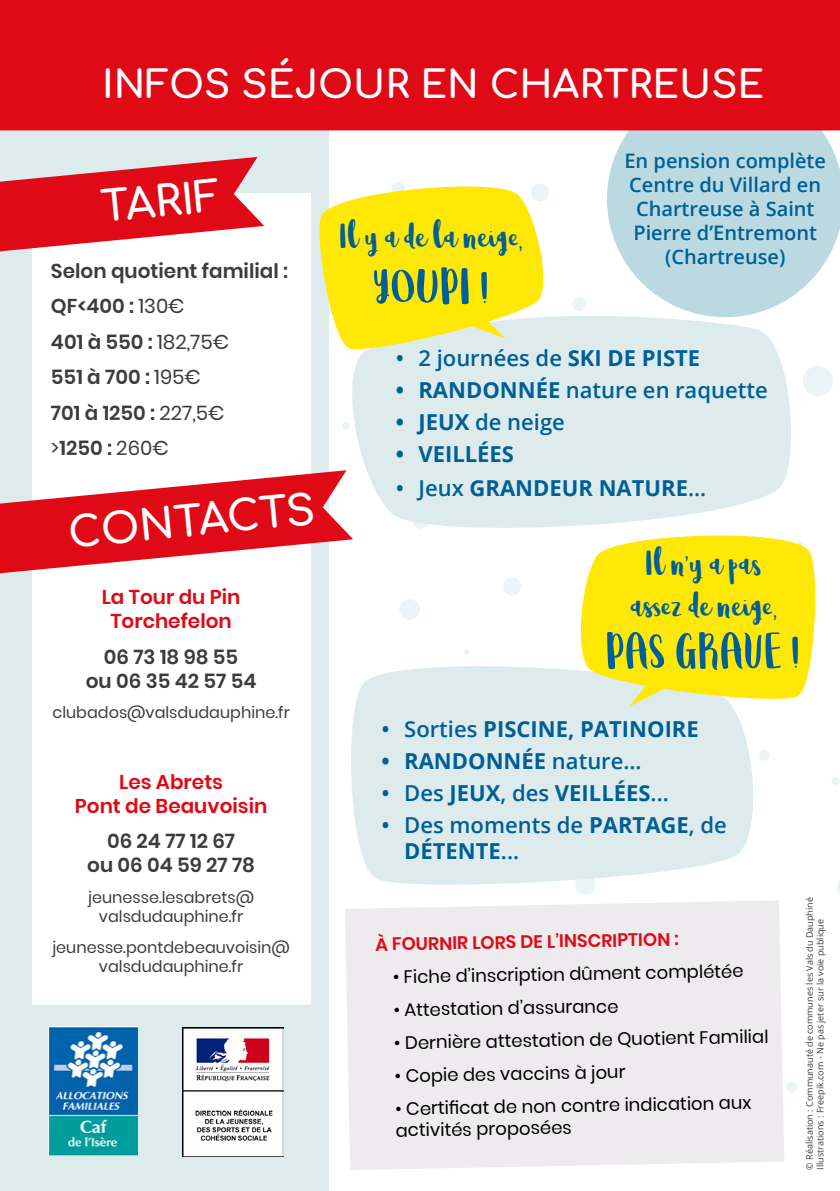
<style>
.page{position:relative;width:840px;height:1191px;background:#fff}
.page>*{position:absolute;margin:0;border:0;box-sizing:border-box;transform-origin:0 0}
.t1{font:62px "Wildemount";color:#006095}
.t2{font:42px/42px "Wildemount";color:#006095;text-align:center}
.t3{font:700 42px "Comfortaa";color:#fff}
.t4{font:700 38px "Comfortaa";color:#fff}
.t5{font:700 22px "Open Sans";color:#006095}
.t6{font:600 22px/26.4px "Open Sans";color:#006095}
.t7{font:600 20px/35.4px "Poppins";color:#3c3c3b;text-align:center}
.t8{font:600 20px/24px "Open Sans";color:#006095;text-align:center}
.t9{font:600 20px/24px "Poppins";color:#e00916;text-align:center}
.t10{font:18px/21.6px "Poppins";color:#000}
.t11{font:600 18px "Poppins";color:#e00916}
.t12{font:16px/19.2px "Poppins";color:#3c3c3b;text-align:center}
.t13{font:9px/10.8px "Open Sans";color:#3c3c3b}
.s1{font-weight:400}
.s2{font-weight:700}
.s3{font-weight:600}
</style>
<div class="page">
<div style="left:802px;top:366px;width:30px;height:30px;background:#eaf3f5;border-radius:50%"></div>
<svg style="left:837px;top:882px;width:2px;height:11px"></svg>
<div style="left:399px;top:599px;width:21px;height:21px;background:#eaf3f5;border-radius:50%"></div>
<svg style="left:785px;top:1081px;width:11px;height:11px"></svg>
<div style="left:831px;top:777px;width:8px;height:8px;background:#eaf3f5;border-radius:50%"></div>
<div style="left:758px;top:749px;width:11px;height:11px;background:#eaf3f5;border-radius:50%"></div>
<svg style="left:574px;top:874px;width:21px;height:21px"></svg>
<div style="left:503px;top:577px;width:17px;height:18px;background:#eaf3f5;border-radius:50%"></div>
<div style="left:572px;top:297px;width:13px;height:14px;background:#eaf3f5;border-radius:50%"></div>
<div style="left:0;top:125px;width:329px;height:1066px;background:#deebed"></div>
<div style="left:32px;top:194px;width:278px;height:810px;background:#fff"></div>
<svg style="left:0;top:470px;width:339px;height:103px"></svg>
<img style="left:182px;top:1028px;width:101px;height:129px">
<img style="left:49px;top:1026px;width:88px;height:129px">
<div style="left:345px;top:900px;width:438px;height:270px;background:#edebed"></div>
<svg style="left:0;top:157px;width:264px;height:94px"></svg>
<svg style="left:351px;top:650px;width:411px;height:238px;background:#e2edef"></svg>
<svg style="left:574px;top:541px;width:242px;height:165px;background:#fcea2b"></svg>
<svg style="left:606px;top:130px;width:233px;height:175px;background:#c1dce2"></svg>
<div style="left:0;top:0;width:839px;height:130px;background:#e00916"></div>
<svg style="left:339px;top:305px;width:460px;height:237px;fill:#deebed"></svg>
<svg style="left:319px;top:182px;width:231px;height:171px;background:#faea40"></svg>
<h3 class="t4" style="left:102px;top:49px;width:663px">INFOS SÉJOUR EN CHARTREUSE</h3>
<h2 class="t3" style="left:97px;top:169px;width:121px;rotate:-6deg">TARIF</h2>
<p class="t7" style="left:51px;top:253px;width:238px;text-align:left">Selon quotient familial :<br>QF&lt;400 : <span class="s1">130€<br></span>401 à 550 : <span class="s1">182,75€<br></span>551 à 700 : <span class="s1">195€<br></span>701 à 1250 : <span class="s1">227,5€<br>&gt;</span>1250 : <span class="s1">260€</span></p>
<h2 class="t3" style="left:64px;top:495px;width:249px;rotate:-6deg">CONTACTS</h2>
<p class="t9" style="left:102px;top:585px;width:140px">La Tour du Pin<br>Torchefelon</p>
<p class="t7" style="left:86px;top:644px;width:172px;line-height:24px">06 73 18 98 55<br>ou 06 35 42 57 54</p>
<p class="t12" style="left:52px;top:703px;width:239px">clubados@valsdudauphine.fr</p>
<p class="t9" style="left:75px;top:770px;width:194px">Les Abrets<br>Pont de Beauvoisin</p>
<p class="t7" style="left:87px;top:829px;width:169px;line-height:24px">06 24 77 12 67<br>ou 06 04 59 27 78</p>
<p class="t12" style="left:88px;top:887px;width:167px">jeunesse.lesabrets@ valsdudauphine.fr</p>
<p class="t12" style="left:52px;top:937px;width:239px">jeunesse.pontdebeauvoisin@ valsdudauphine.fr</p>
<h2 class="t2" style="left:339px;top:217px;width:185px">Il y a de la neige,</h2>
<h1 class="t1" style="left:373px;top:258px;width:118px">YOUPI !</h1>
<p class="t8" style="left:624px;top:148px;width:203px">En pension complète<br>Centre du Villard en<br>Chartreuse à Saint<br>Pierre d’Entremont (Chartreuse)</p>
<p class="t6" style="left:395px;top:344px;width:306px">• 2 journées de <span class="s2">SKI DE PISTE</span></p>
<p class="t6" style="left:395px;top:376px;width:373px"><span class="s2">• RANDONNÉE</span> nature en raquette</p>
<p class="t6" style="left:395px;top:408px;width:171px"><span class="s2">• JEUX</span> de neige</p>
<p class="t5" style="left:395px;top:438px;width:120px">• VEILLÉES</p>
<p class="t5" style="left:395px;top:473px;width:312px"><span class="s3">• Jeux</span> GRANDEUR NATURE<span class="s3">...</span></p>
<h2 class="t2" style="left:629px;top:543px;width:149px">Il n’y a pas assez de neige,</h2>
<h1 class="t1" style="left:606px;top:623px;width:196px">PAS GRAVE !</h1>
<p class="t5" style="left:381px;top:713px;width:318px"><span class="s3">• Sorties</span> PISCINE, PATINOIRE</p>
<p class="t5" style="left:381px;top:745px;width:261px">• RANDONNÉE <span class="s3">nature...</span></p>
<p class="t5" style="left:381px;top:777px;width:288px"><span class="s3">• Des</span> JEUX<span class="s3">, des</span> VEILLÉES<span class="s3">...</span></p>
<p class="t6" style="left:404px;top:811px;width:324px;text-indent:-23px">• Des moments de <span class="s2">PARTAGE</span>, de<br><span class="s2">DÉTENTE</span>...</p>
<p class="t11" style="left:375px;top:934px;width:304px;rotate:-1deg">À FOURNIR LORS DE L’INSCRIPTION :</p>
<p class="t10" style="left:392px;top:966px;width:352px;rotate:-1deg">• Fiche d’inscription dûment complétée</p>
<p class="t10" style="left:393px;top:999px;width:226px;rotate:-1deg">• Attestation d’assurance</p>
<p class="t10" style="left:394px;top:1032px;width:376px;rotate:-1deg">• Dernière attestation de Quotient Familial</p>
<p class="t10" style="left:394px;top:1065px;width:232px;rotate:-1deg">• Copie des vaccins à jour</p>
<p class="t10" style="left:395px;top:1098px;width:357px;rotate:-1deg">• Certifi cat de non contre indication aux activités proposées</p>
<p class="t13" style="left:803px;top:1169px;width:274px;rotate:-90deg">© Réalisation : Communauté de communes les Vals du Dauphiné<br>Illustrations : Freepik.com - Ne pas jeter sur la voie publique</p>
</div>
